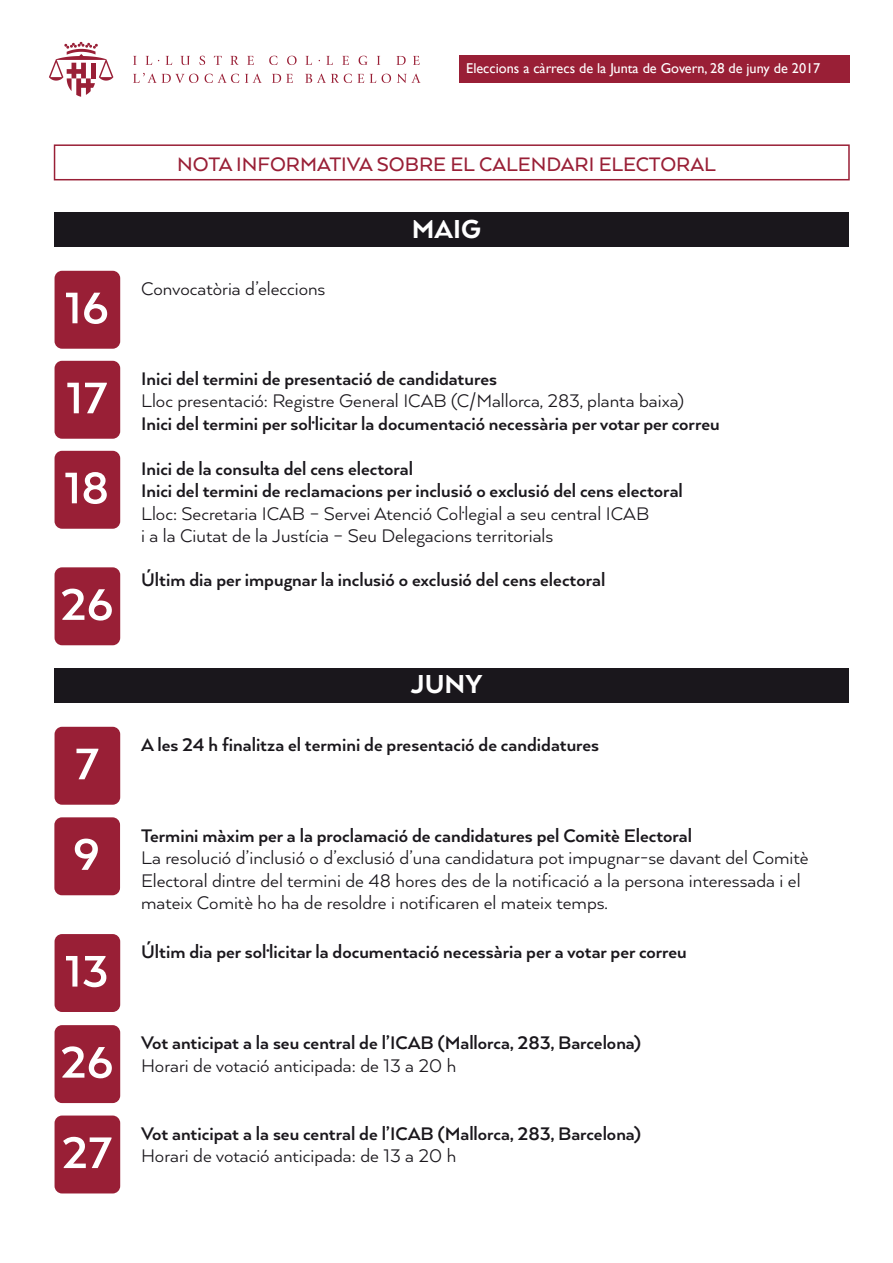
<style>
.page{position:relative;width:893px;height:1263px;background:#fff}
.page>*{position:absolute;margin:0;border:0;box-sizing:border-box;transform-origin:0 0}
.t1{font:700 51px "Arquitecta";color:#fff}
.t2{font:800 30px "Arquitecta";color:#fff}
.t3{font:500 22.5px "Arquitecta";color:#991f36}
.t4{font:700 21px/22.5px "Arquitecta";color:#1a171c}
.t5{font:21px/22.5px "Arquitecta";color:#1a171c}
.t6{font:14.25px "Gill Sans";color:#fff}
</style>
<div class="page">
<div style="left:55px;top:271px;width:65px;height:78px;background:#991f36;border-radius:8px"></div>
<div style="left:55px;top:727px;width:65px;height:78px;background:#991f36;border-radius:8px"></div>
<div style="left:55px;top:934px;width:65px;height:78px;background:#991f36;border-radius:8px"></div>
<div style="left:55px;top:1025px;width:65px;height:78px;background:#991f36;border-radius:8px"></div>
<div style="left:55px;top:1115px;width:65px;height:78px;background:#991f36;border-radius:8px"></div>
<div style="left:54px;top:817px;width:66px;height:78px;background:#991f36;border-radius:8px"></div>
<div style="left:55px;top:567px;width:65px;height:78px;background:#991f36;border-radius:8px"></div>
<div style="left:55px;top:361px;width:65px;height:78px;background:#991f36;border-radius:8px"></div>
<div style="left:55px;top:451px;width:65px;height:78px;background:#991f36;border-radius:8px"></div>
<div style="left:55px;top:212px;width:794px;height:35px;background:#1a171c"></div>
<div style="left:54px;top:144px;width:796px;height:36px;border:2px solid #991f36"></div>
<div style="left:459px;top:55px;width:390px;height:28px;background:#991f36"></div>
<svg style="left:413px;top:56px;width:7px;height:9px"></svg>
<svg style="left:49px;top:42px;width:64px;height:55px"></svg>
<svg style="left:133px;top:56px;width:3px;height:9px"></svg>
<svg style="left:146px;top:56px;width:6px;height:9px"></svg>
<svg style="left:166px;top:56px;width:6px;height:9px"></svg>
<svg style="left:181px;top:56px;width:9px;height:9px"></svg>
<svg style="left:199px;top:56px;width:6px;height:9px"></svg>
<svg style="left:214px;top:56px;width:8px;height:9px"></svg>
<svg style="left:231px;top:56px;width:8px;height:9px"></svg>
<svg style="left:247px;top:56px;width:7px;height:9px"></svg>
<svg style="left:269px;top:56px;width:9px;height:9px"></svg>
<svg style="left:287px;top:56px;width:10px;height:9px"></svg>
<svg style="left:306px;top:56px;width:6px;height:9px"></svg>
<svg style="left:326px;top:56px;width:7px;height:9px"></svg>
<svg style="left:342px;top:56px;width:7px;height:9px"></svg>
<svg style="left:359px;top:56px;width:8px;height:9px"></svg>
<svg style="left:377px;top:56px;width:3px;height:9px"></svg>
<svg style="left:397px;top:56px;width:9px;height:9px"></svg>
<svg style="left:272px;top:74px;width:21px;height:9px"></svg>
<svg style="left:305px;top:74px;width:47px;height:9px"></svg>
<svg style="left:358px;top:74px;width:6px;height:9px"></svg>
<svg style="left:370px;top:74px;width:6px;height:9px"></svg>
<svg style="left:382px;top:74px;width:9px;height:9px"></svg>
<svg style="left:397px;top:74px;width:23px;height:9px"></svg>
<svg style="left:205px;top:74px;width:34px;height:9px"></svg>
<svg style="left:245px;top:74px;width:17px;height:9px"></svg>
<svg style="left:133px;top:73px;width:65px;height:10px"></svg>
<div style="left:55px;top:668px;width:794px;height:34px;background:#1a171c"></div>
<p class="t6" style="left:466px;top:60px;width:356px">Eleccions a càrrecs de la Junta de Govern, 28 de juny de 2017</p>
<p class="t3" style="left:177px;top:151px;width:540px">NOTA INFORMATIVA SOBRE EL CALENDARI ELECTORAL</p>
<h1 class="t1" style="left:65px;top:276px;width:45px">16</h1>
<h1 class="t1" style="left:66px;top:366px;width:42px">17</h1>
<p class="t5" style="left:141px;top:277px;width:186px">Convocatòria d’eleccions</p>
<h2 class="t2" style="left:412px;top:210px;width:71px">MAIG</h2>
<p class="t4" style="left:141px;top:367px;width:357px">Inici del termini de presentació de candidatures</p>
<p class="t5" style="left:141px;top:389px;width:544px">Lloc presentació: Registre General ICAB (C/Mallorca, 283, planta baixa)</p>
<p class="t4" style="left:141px;top:412px;width:580px">Inici del termini per sol·licitar la documentació necessària per votar per correu</p>
<h1 class="t1" style="left:64px;top:456px;width:46px">18</h1>
<p class="t4" style="left:141px;top:457px;width:543px">Inici de la consulta del cens electoral<br>Inici del termini de reclamacions per inclusió o exclusió del cens electoral</p>
<p class="t5" style="left:141px;top:502px;width:510px">Lloc: Secretaria ICAB – Servei Atenció Col·legial a seu central ICAB i a la Ciutat de la Justícia – Seu Delegacions territorials</p>
<h1 class="t1" style="left:60px;top:573px;width:54px">26</h1>
<h1 class="t1" style="left:75px;top:732px;width:25px">7</h1>
<h1 class="t1" style="left:73px;top:823px;width:28px">9</h1>
<h1 class="t1" style="left:65px;top:939px;width:45px">13</h1>
<h1 class="t1" style="left:60px;top:1030px;width:54px">26</h1>
<h1 class="t1" style="left:62px;top:1121px;width:52px">27</h1>
<p class="t4" style="left:141px;top:567px;width:466px">Últim dia per impugnar la inclusió o exclusió del cens electoral</p>
<h2 class="t2" style="left:410px;top:665px;width:73px">JUNY</h2>
<p class="t4" style="left:141px;top:733px;width:459px">A les 24 h finalitza el termini de presentació de candidatures</p>
<p class="t4" style="left:141px;top:823px;width:552px">Termini màxim per a la proclamació de candidatures pel Comitè Electoral</p>
<p class="t5" style="left:141px;top:846px;width:669px">La resolució d’inclusió o d’exclusió d’una candidatura pot impugnar-se davant del Comitè<br>Electoral dintre del termini de 48 hores des de la notificació a la persona interessada i el mateix Comitè ho ha de resoldre i notificaren el mateix temps.</p>
<p class="t4" style="left:141px;top:940px;width:547px">Últim dia per sol·licitar la documentació necessària per a votar per correu</p>
<p class="t4" style="left:141px;top:1031px;width:501px">Vot anticipat a la seu central de l’ICAB (Mallorca, 283, Barcelona)</p>
<p class="t5" style="left:141px;top:1053px;width:316px">Horari de votació anticipada: de 13 a 20 h</p>
<p class="t4" style="left:141px;top:1121px;width:501px">Vot anticipat a la seu central de l’ICAB (Mallorca, 283, Barcelona)</p>
<p class="t5" style="left:141px;top:1144px;width:316px">Horari de votació anticipada: de 13 a 20 h</p>
</div>
